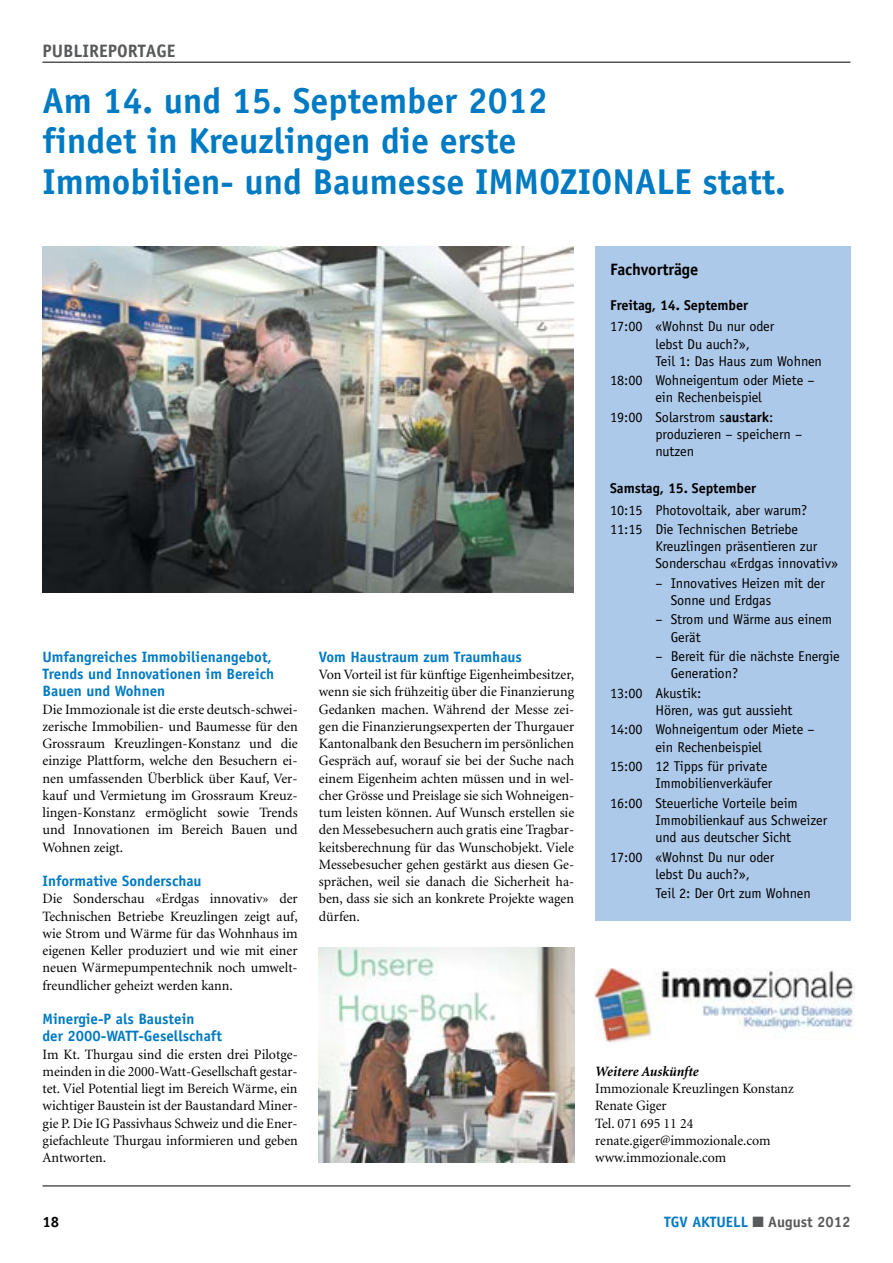
<style>
.page{position:relative;width:893px;height:1263px;background:#fff}
.page>*{position:absolute;margin:0;border:0;box-sizing:border-box;transform-origin:0 0}
.t1{font:700 36px/40.5px "Officina Sans";color:#007ac2}
.t2{font:700 18px "Officina Sans";color:#58595b}
.t3{font:700 16.5px "Officina Sans";letter-spacing:-.005em;color:#000}
.t4{font:700 15px/17.2px "Officina Sans";color:#007ac2}
.t5{font:700 15px "Officina Sans";color:#000}
.t6{font:14.25px/17.2px "Minion";color:#000;text-align:justify}
.t7{font:14.25px/17.2px "Officina Sans";letter-spacing:-.005em;color:#000}
.t8{font:700 14.25px "Officina Sans";letter-spacing:-.005em;color:#000}
.t9{font:italic 700 14.25px "Minion";color:#000}
.s1{font-weight:700}
.s2{color:#58595b}
</style>
<div class="page">
<hr style="left:43px;top:1185px;width:807px;height:1px;background:#000">
<img style="left:319px;top:947px;width:255px;height:215px">
<img style="left:43px;top:247px;width:530px;height:346px">
<img style="left:594px;top:968px;width:260px;height:75px">
<div style="left:595px;top:246px;width:255px;height:674px;background:#adc9e9"></div>
<hr style="left:43px;top:62px;width:807px;height:1px;background:#000">
<p class="t2" style="left:43px;top:39px;width:106px">publireportage</p>
<h1 class="t1" style="left:43px;top:80px;width:745px">Am 14. und 15. September 2012<br>findet in Kreuzlingen die erste<br>Immobilien- und Baumesse IMMOZIONALE statt.</h1>
<p class="t4" style="left:43px;top:648px;width:233px">Umfangreiches Immobilienangebot,<br>Trends und Innovationen im Bereich<br>Bauen und Wohnen</p>
<p class="t6" style="left:43px;top:701px;width:257px">Die Immozionale ist die erste deutsch-schwei&shy;zerische Immobilien- und Baumesse für den Grossraum Kreuzlingen-Konstanz und die einzige Plattform, welche den Besuchern ei&shy;nen umfassenden Überblick über Kauf, Ver&shy;kauf und Vermietung im Grossraum Kreuz&shy;lingen-Konstanz ermöglicht sowie Trends und Innovationen im Bereich Bauen und Wohnen zeigt.</p>
<p class="t4" style="left:43px;top:872px;width:161px">Informative Sonderschau</p>
<p class="t6" style="left:43px;top:891px;width:257px">Die Sonderschau «Erdgas innovativ» der Technischen Betriebe Kreuzlingen zeigt auf, wie Strom und Wärme für das Wohnhaus im eigenen Keller produziert und wie mit einer neuen Wärmepumpentechnik noch umwelt&shy;freundlicher geheizt werden kann.</p>
<p class="t4" style="left:43px;top:1010px;width:181px">Minergie-P als Baustein<br>der 2000-WATT-Gesellschaft</p>
<p class="t6" style="left:43px;top:1046px;width:257px">Im Kt. Thurgau sind die ersten drei Pilotge&shy;meinden in die 2000-Watt-Gesellschaft gestar&shy;tet. Viel Potential liegt im Bereich Wärme, ein wichtiger Baustein ist der Baustandard Miner&shy;gie P. Die IG Passivhaus Schweiz und die Ener&shy;giefachleute Thurgau informieren und geben Antworten.</p>
<p class="t4" style="left:319px;top:648px;width:205px">Vom Haustraum zum Traumhaus</p>
<p class="t6" style="left:319px;top:666px;width:257px">Von Vorteil ist für künftige Eigenheimbesitzer, wenn sie sich frühzeitig über die Finanzierung Gedanken machen. Während der Messe zei&shy;gen die Finanzierungsexperten der Thurgauer Kantonalbank den Besuchern im persönlichen Gespräch auf, worauf sie bei der Suche nach einem Eigenheim achten müssen und in wel&shy;cher Grösse und Preislage sie sich Wohneigen&shy;tum leisten können. Auf Wunsch erstellen sie den Messebesuchern auch gratis eine Tragbar&shy;keitsberechnung für das Wunschobjekt. Viele Messebesucher gehen gestärkt aus diesen Ge&shy;sprächen, weil sie danach die Sicherheit ha&shy;ben, dass sie sich an konkrete Projekte wagen dürfen.</p>
<p class="t3" style="left:610px;top:259px;width:90px">Fachvorträge</p>
<p class="t8" style="left:610px;top:296px;width:140px">Freitag, 14. September</p>
<p class="t7" style="left:655px;top:318px;width:168px;text-indent:-45px">17:00 «Wohnst Du nur oder<br>lebst Du auch?»,<br>Teil 1: Das Haus zum Wohnen</p>
<p class="t7" style="left:610px;top:372px;width:206px;text-align:center">18:00 Wohneigentum oder Miete – ein Rechenbeispiel</p>
<p class="t7" style="left:655px;top:408px;width:148px;text-indent:-45px">19:00 Solarstrom s<span class="s1">au</span>s<span class="s1">tark</span>: produzieren – speichern – nutzen</p>
<p class="t8" style="left:610px;top:479px;width:147px">Samstag, 15. September</p>
<p class="t7" style="left:610px;top:500px;width:199px;line-height:19.4px">10:15 Photovoltaik, aber warum?<br>11:15 Die Technischen Betriebe</p>
<p class="t7" style="left:655px;top:538px;width:184px">Kreuzlingen präsentieren zur<br>Sonderschau «Erdgas innovativ»</p>
<p class="t7" style="left:671px;top:574px;width:156px;text-indent:-15px">– Innovatives Heizen mit der<br>Sonne und Erdgas</p>
<p class="t7" style="left:671px;top:611px;width:163px;text-indent:-15px">– Strom und Wärme aus einem<br>Gerät</p>
<p class="t7" style="left:671px;top:648px;width:171px;text-indent:-15px">– Bereit für die nächste Energie<br>Generation?</p>
<p class="t7" style="left:655px;top:684px;width:139px;text-indent:-45px">13:00 Akustik:<br>Hören, was gut aussieht</p>
<p class="t7" style="left:610px;top:721px;width:206px;text-align:center">14:00 Wohneigentum oder Miete – ein Rechenbeispiel</p>
<p class="t7" style="left:655px;top:757px;width:118px;text-indent:-45px">15:00 12 Tipps für private<br>Immobilienverkäufer</p>
<p class="t7" style="left:655px;top:794px;width:173px;text-indent:-45px">16:00 Steuerliche Vorteile beim<br>Immobilienkauf aus Schweizer und aus deutscher Sicht</p>
<p class="t7" style="left:655px;top:848px;width:120px;text-indent:-45px">17:00 «Wohnst Du nur oder lebst Du auch?»,</p>
<p class="t7" style="left:655px;top:885px;width:157px">Teil 2: Der Ort zum Wohnen</p>
<p class="t9" style="left:595px;top:1064px;width:105px">Weitere Auskünfte</p>
<p class="t6" style="left:595px;top:1080px;width:200px;text-align:left">Immozionale Kreuzlingen Konstanz<br>Renate Giger<br>Tel. 071 695 11 24 renate.giger@immozionale.com www.immozionale.com</p>
<p class="t5" style="left:43px;top:1213px;width:18px">18</p>
<p class="t4" style="left:664px;top:1213px;width:188px">TGV AKTUELL <span class="s2">■ August 2012</span></p>
</div>
